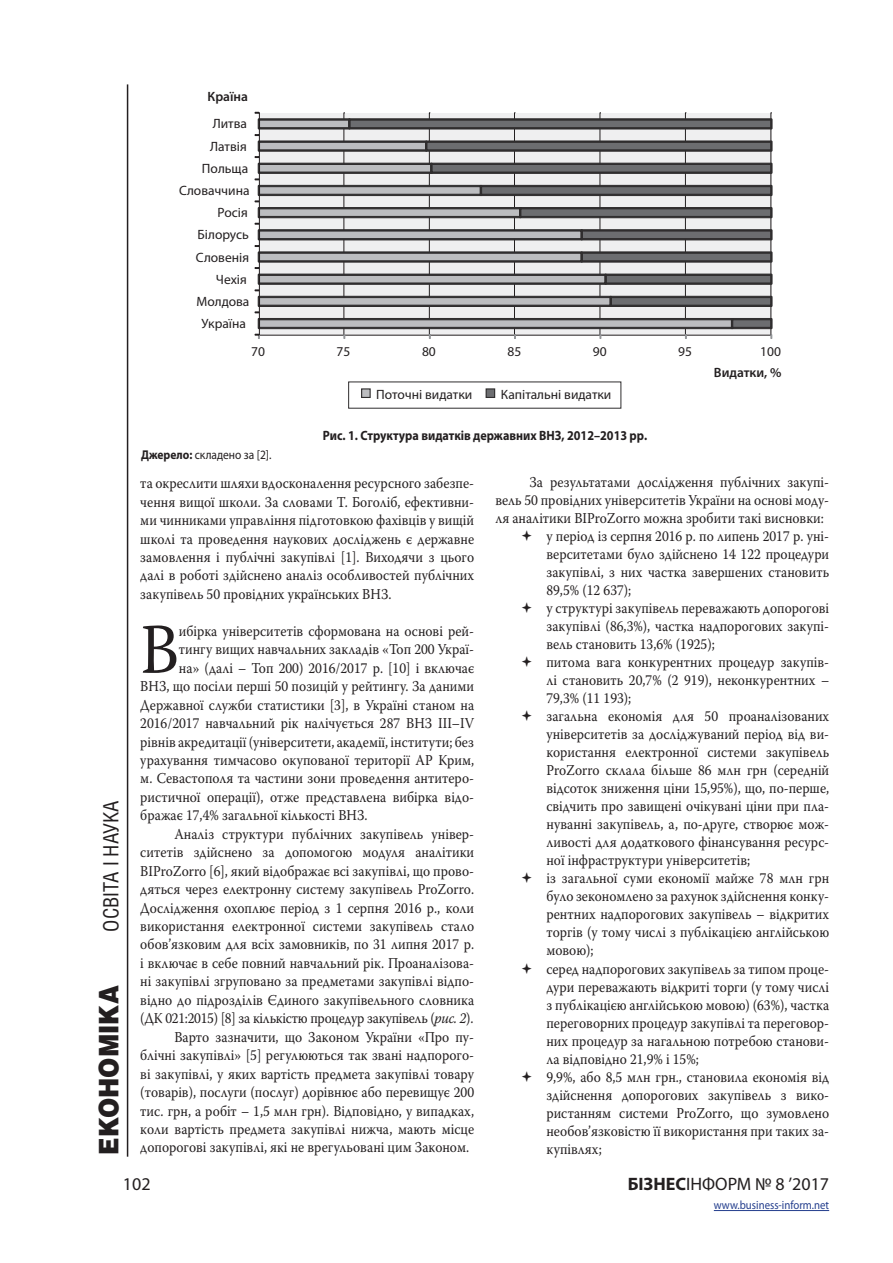
<style>
.page{position:relative;width:893px;height:1263px;background:#fff}
.page>*{position:absolute;margin:0;border:0;box-sizing:border-box;transform-origin:0 0}
.Osnova{font:70.95px "Warnock Pro";color:#231f20;scale:.9 1}
.t1{font:900 27px "Helios";color:#231f20;scale:.9 1}
.t2{font:21px "Helios Cond";color:#231f20}
.t3{font:18px "Myriad Pro";color:#231f20}
.Osnova-2{font:15px/18.5px "Warnock Pro";color:#231f20;text-align:justify;scale:.9 1}
.Otstup{font:15px/18px "Warnock Pro";color:#231f20;text-align:justify;scale:.9 1}
.t4{font:13.5px "Myriad Pro";color:#231f20}
.Title_table{font:700 13.5px "Myriad Pro";color:#231f20;scale:.9 1}
.t5{font:600 13.5px "Myriad Pro";color:#231f20}
.Snoska{font:12.75px "Myriad Pro";color:#231f20;scale:.9 1}
.t6{font:12px "Myriad Pro";color:#253f8e;scale:.9 1}
.s1{font-weight:700}
.s2{font-style:italic}
</style>
<div class="page">
<hr style="left:127px;top:84px;width:1px;height:1073px;background:#231f20">
<hr style="left:714px;top:1210px;width:115px;height:1px;background:#253f8e">
<svg style="left:260px;top:173px;width:510px;height:6px;fill:#efeff0"></svg>
<div style="left:770px;top:112px;width:2px;height:223px;border:1px solid #231f20"></div>
<div style="left:685px;top:112px;width:2px;height:223px;border:1px solid #231f20"></div>
<div style="left:600px;top:112px;width:1px;height:223px;border:1px solid #231f20"></div>
<div style="left:514px;top:112px;width:2px;height:223px;border:1px solid #231f20"></div>
<div style="left:429px;top:112px;width:2px;height:223px;border:1px solid #231f20"></div>
<div style="left:343px;top:112px;width:2px;height:223px;border:1px solid #231f20"></div>
<div style="left:258px;top:112px;width:2px;height:223px;border:1px solid #231f20"></div>
<svg style="left:255px;top:112px;width:517px;height:61px"></svg>
<svg style="left:255px;top:179px;width:517px;height:160px"></svg>
<div style="left:362px;top:389px;width:8px;height:8px;background:#bcbdc0"></div>
<div style="left:361px;top:388px;width:10px;height:10px;border:1px solid #2f2d2e"></div>
<div style="left:486px;top:389px;width:9px;height:8px;background:#6c6d70"></div>
<div style="left:486px;top:388px;width:9px;height:10px;border:1px solid #2f2d2e"></div>
<p class="t5" style="left:208px;top:88px;width:42px">Країна</p>
<p class="t4" style="left:213px;top:116px;width:36px">Литва</p>
<p class="t4" style="left:210px;top:138px;width:38px">Латвія</p>
<p class="t4" style="left:202px;top:160px;width:48px">Польща</p>
<p class="t4" style="left:179px;top:182px;width:72px">Словаччина</p>
<p class="t4" style="left:218px;top:204px;width:32px">Росія</p>
<p class="t4" style="left:198px;top:227px;width:53px">Білорусь</p>
<p class="t4" style="left:196px;top:249px;width:55px">Словенія</p>
<p class="t4" style="left:216px;top:271px;width:32px">Чехія</p>
<p class="t4" style="left:197px;top:293px;width:54px">Молдова</p>
<p class="t4" style="left:202px;top:315px;width:46px">Україна</p>
<p class="t4" style="left:251px;top:343px;width:15px">70</p>
<p class="t4" style="left:337px;top:343px;width:15px">75</p>
<p class="t4" style="left:422px;top:343px;width:15px">80</p>
<p class="t4" style="left:507px;top:343px;width:15px">85</p>
<p class="t4" style="left:593px;top:343px;width:15px">90</p>
<p class="t4" style="left:678px;top:343px;width:15px">95</p>
<p class="t4" style="left:760px;top:343px;width:22px">100</p>
<h3 class="t2" style="left:98px;top:931px;width:131px;rotate:-90deg">освіта І НАУКА</h3>
<h2 class="t1" style="left:92px;top:1154px;width:189px;rotate:-90deg">ЕКОНОМІКА</h2>
<p class="t4" style="left:376px;top:386px;width:98px">Поточні видатки</p>
<p class="t4" style="left:501px;top:386px;width:112px">Капітальні видатки</p>
<p class="Title_table" style="left:323px;top:426px;width:362px">Рис. 1. Структура видатків державних ВНЗ, 2012–2013 рр.</p>
<p class="t5" style="left:714px;top:364px;width:69px">Видатки, %</p>
<p class="Snoska" style="left:141px;top:447px;width:147px"><span class="s1">Джерело:</span> складено за [2].</p>
<p class="Osnova-2" style="left:140px;top:474px;width:372px">та окреслити шляхи вдосконалення ресурсного забезпе&shy;чення вищої школи. За словами Т. Боголіб, ефективни&shy;ми чинниками управління підготовкою фахівців у вищій школі та проведення наукових досліджень є державне замовлення і публічні закупівлі [1]. Виходячи з цього далі в роботі здійснено аналіз особливостей публічних закупівель 50 провідних українських ВНЗ.</p>
<p class="Osnova" style="left:140px;top:607px;width:44px">В</p>
<p class="Osnova-2" style="left:179px;top:621px;width:330px">ибірка університетів сформована на основі рей-</p>
<p class="Osnova-2" style="left:179px;top:640px;width:328px">тингу вищих навчальних закладів «Топ 200 Украї-</p>
<p class="Osnova-2" style="left:179px;top:658px;width:330px">на» (далі – Топ 200) 2016/2017 р. [10] і включає</p>
<p class="Osnova-2" style="left:140px;top:677px;width:372px">ВНЗ, що посіли перші 50 позицій у рейтингу. За даними</p>
<p class="Osnova-2" style="left:140px;top:695px;width:372px">Державної служби статистики [3], в Україні станом на</p>
<p class="Osnova-2" style="left:140px;top:714px;width:372px">2016/2017 навчальний рік налічується 287 ВНЗ ІІІ–IV</p>
<p class="Osnova-2" style="left:140px;top:732px;width:372px">рівнів акредитації (університети, академії, інститути; без</p>
<p class="Osnova-2" style="left:140px;top:750px;width:372px">урахування тимчасово окупованої території АР Крим,</p>
<p class="Osnova-2" style="left:140px;top:769px;width:372px">м. Севастополя та частини зони проведення антитеро-</p>
<p class="Osnova-2" style="left:140px;top:787px;width:372px">ристичної операції), отже представлена вибірка відо-</p>
<p class="Osnova-2" style="left:140px;top:806px;width:254px">бражає 17,4% загальної кількості ВНЗ.</p>
<p class="Osnova-2" style="left:140px;top:824px;width:372px;text-indent:34px">Аналіз структури публічних закупівель універ&shy;ситетів здійснено за допомогою модуля аналітики BIProZorro [6], який відображає всі закупівлі, що прово&shy;дяться через електронну систему закупівель ProZorro.<br>Дослідження охоплює період з 1 серпня 2016 р., коли використання електронної системи закупівель стало обов’язковим для всіх замовників, по 31 липня 2017 р. і включає в себе повний навчальний рік. Проаналізова&shy;ні закупівлі згруповано за предметами закупівлі відпо&shy;відно до підрозділів Єдиного закупівельного словника (ДК 021:2015) [8] за кількістю процедур закупівель (<span class="s2">рис. 2</span>).</p>
<p class="Osnova-2" style="left:140px;top:1027px;width:372px;text-indent:34px">Варто зазначити, що Законом України «Про пу&shy;блічні закупівлі» [5] регулюються так звані надпорого&shy;ві закупівлі, у яких вартість предмета закупівлі товару (товарів), послуги (послуг) дорівнює або перевищує 200 тис. грн, а робіт – 1,5 млн грн). Відповідно, у випадках, коли вартість предмета закупівлі нижча, мають місце допорогові закупівлі, які не врегульовані цим Законом.</p>
<p class="Osnova-2" style="left:495px;top:473px;width:372px;line-height:18px;text-indent:34px">За результатами дослідження публічних закупі&shy;вель 50 провідних університетів України на основі моду&shy;ля аналітики BIProZorro можна зробити такі висновки:</p>
<p class="Otstup" style="left:546px;top:527px;width:316px">у період із серпня 2016 р. по липень 2017 р. уні&shy;верситетами було здійснено 14 122 процедури закупівлі, з них частка завершених становить 89,5% (12 637);</p>
<p class="Otstup" style="left:546px;top:599px;width:316px">у структурі закупівель переважають допорогові закупівлі (86,3%), частка надпорогових закупі&shy;вель становить 13,6% (1925);</p>
<p class="Otstup" style="left:546px;top:653px;width:316px">питома вага конкурентних процедур закупів&shy;лі становить 20,7% (2 919), неконкурентних – 79,3% (11 193);</p>
<p class="Otstup" style="left:546px;top:707px;width:316px">загальна економія для 50 проаналізованих університетів за досліджуваний період від ви&shy;користання електронної системи закупівель ProZorro склала більше 86 млн грн (середній відсоток зниження ціни 15,95%), що, по-перше, свідчить про завищені очікувані ціни при пла&shy;нуванні закупівель, а, по-друге, створює мож&shy;ливості для додаткового фінансування ресурс&shy;ної інфраструктури університетів;</p>
<p class="Otstup" style="left:546px;top:869px;width:316px">із загальної суми економії майже 78 млн грн було зекономлено за рахунок здійснення конку&shy;рентних надпорогових закупівель – відкритих торгів (у тому числі з публікацією англійською мовою);</p>
<p class="Otstup" style="left:546px;top:959px;width:316px">серед надпорогових закупівель за типом проце&shy;дури переважають відкриті торги (у тому числі з публікацією англійською мовою) (63%), частка переговорних процедур закупівлі та переговор&shy;них процедур за нагальною потребою станови&shy;ла відповідно 21,9% і 15%;</p>
<p class="Otstup" style="left:546px;top:1067px;width:316px">9,9%, або 8,5 млн грн., становила економія від здійснення допорогових закупівель з вико&shy;ристанням системи ProZorro, що зумовлено необов’язковістю її використання при таких за&shy;купівлях;</p>
<p class="t3" style="left:123px;top:1173px;width:29px">102</p>
<p class="t3" style="left:628px;top:1173px;width:203px"><span class="s1">БІЗНЕС</span>ІНФОРМ № 8 ’2017</p>
<p class="t6" style="left:714px;top:1198px;width:130px">www.business-inform.net</p>
</div>
